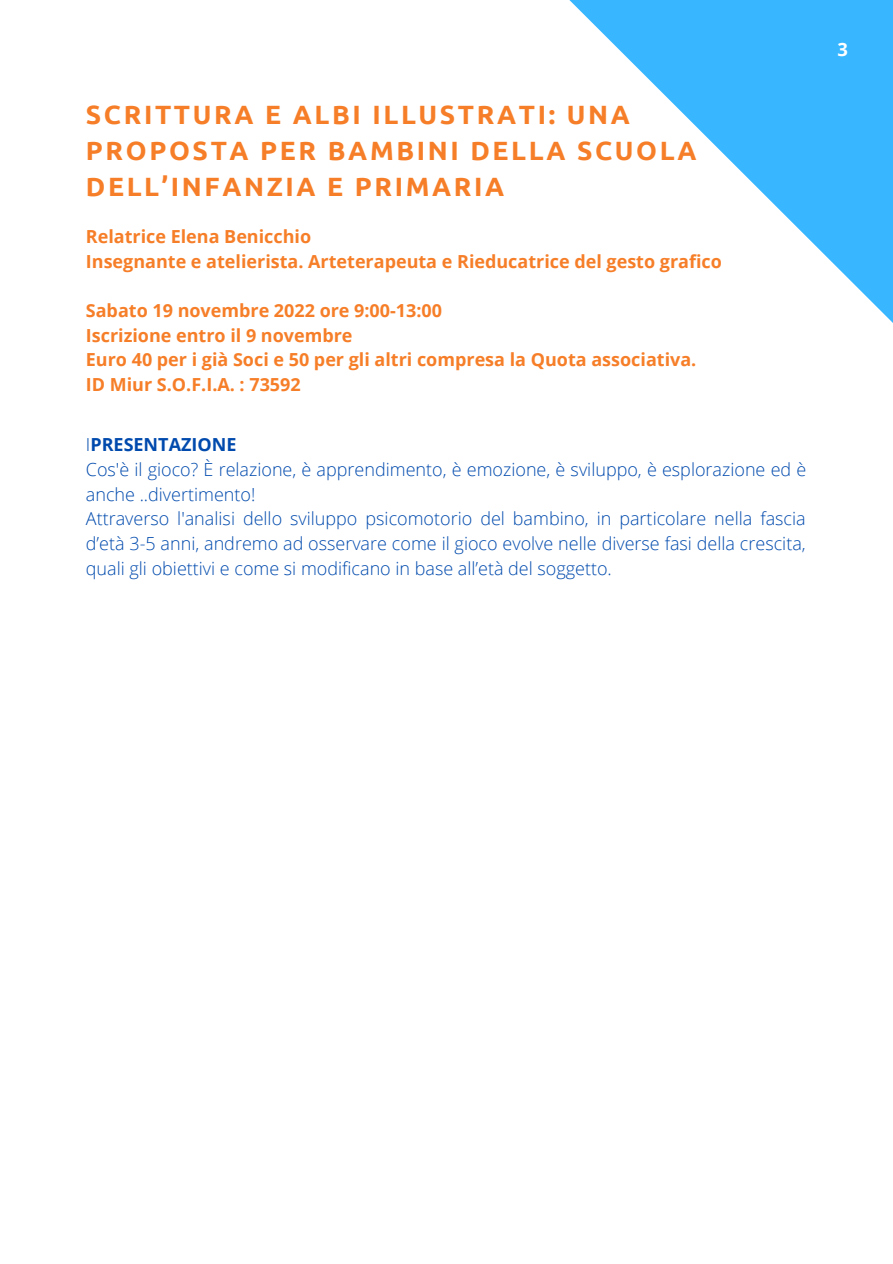
<style>
.page{position:relative;width:893px;height:1264px;background:#fff}
.page>*{position:absolute;margin:0;border:0;box-sizing:border-box;transform-origin:0 0}
.t1{font:700 26.4px/36px "Ubuntu";letter-spacing:.1em;color:#f67e28}
.t2{font:700 18.3px "Open Sans";color:#fff}
.t3{font:300 18px/24.8px "Open Sans";color:#004aad}
.t4{font:700 18px/24.8px "Open Sans";color:#f67e28}
.s1{font-weight:700}
</style>
<div class="page">
<svg style="left:569px;top:0;width:323px;height:322px"></svg>
<h1 class="t1" style="left:86px;top:96px;width:612px">SCRITTURA E ALBI ILLUSTRATI: UNA<br>PROPOSTA PER BAMBINI DELLA SCUOLA<br>DELL’INFANZIA E PRIMARIA</h1>
<p class="t4" style="left:86px;top:223px;width:637px">Relatrice Elena Benicchio<br>Insegnante e atelierista. Arteterapeuta e Rieducatrice del gesto grafico</p>
<p class="t4" style="left:86px;top:297px;width:612px">Sabato 19 novembre 2022 ore 9:00-13:00<br>Iscrizione entro il 9 novembre<br>Euro 40 per i già Soci e 50 per gli altri compresa la Quota associativa.<br>ID Miur S.O.F.I.A. : 73592</p>
<p class="t3" style="left:86px;top:432px;width:722px">I<span class="s1">PRESENTAZIONE<br></span>Cos'è il gioco? È relazione, è apprendimento, è emozione, è sviluppo, è esplorazione ed è anche ..divertimento!<br>Attraverso l'analisi dello sviluppo psicomotorio del bambino, in particolare nella fascia d’età 3-5 anni, andremo ad osservare come il gioco evolve nelle diverse fasi della crescita, quali gli obiettivi e come si modificano in base all’età del soggetto.</p>
<p class="t2" style="left:837px;top:36px;width:12px">3</p>
</div>
